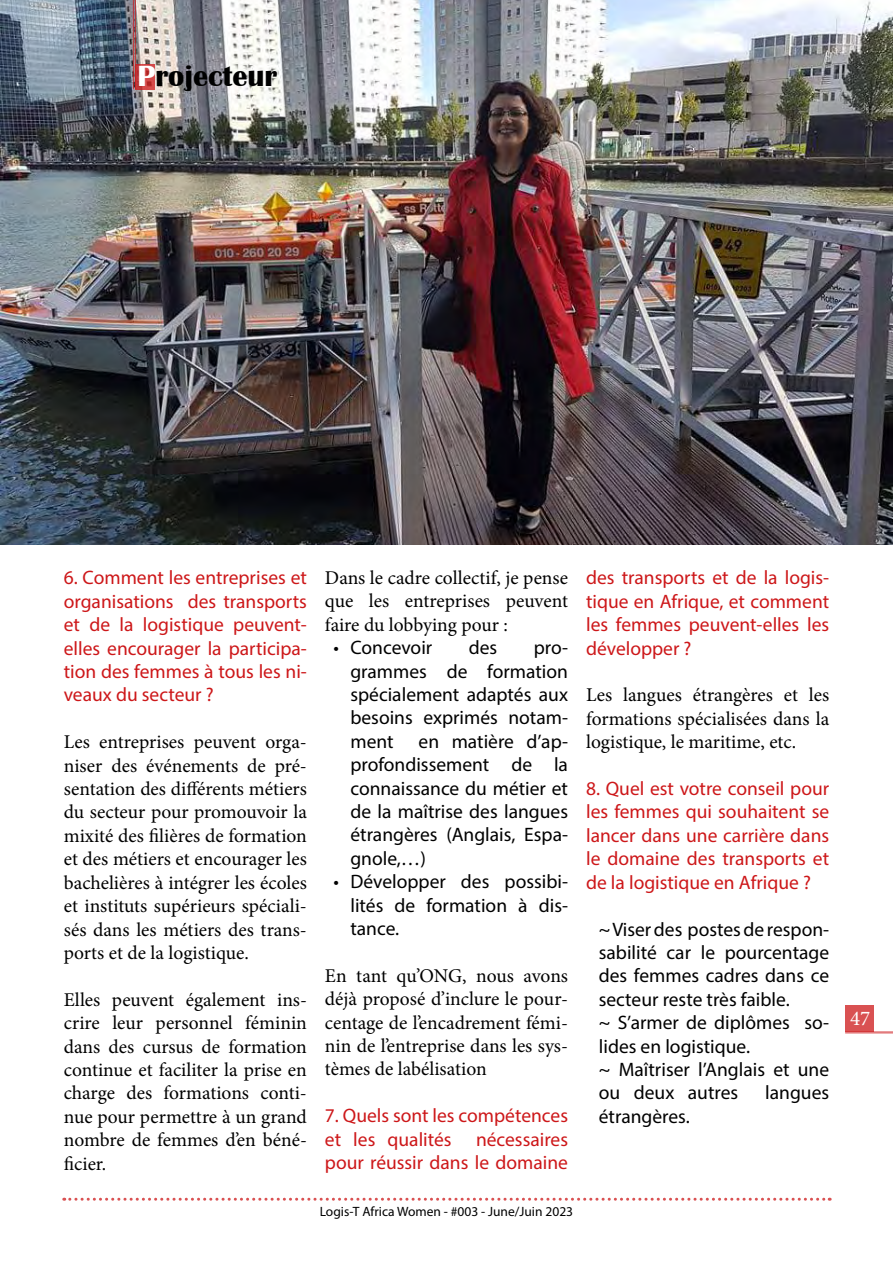
<style>
.page{position:relative;width:893px;height:1263px;background:#fff}
.page>*{position:absolute;margin:0;border:0;box-sizing:border-box;transform-origin:0 0}
.t1{font:700 30px "Britannic";color:#000}
.t2{font:21px "Minion Pro";color:#fff}
.t3{font:19.5px/23.4px "Minion Pro";color:#000;text-align:justify}
.t4{font:19.5px/23.4px "Myriad Pro";color:#000;text-align:justify}
.t5{font:19.5px/23.4px "Myriad Pro";color:#cd1719;text-align:justify}
.t6{font:13.5px "Myriad Pro";color:#000}
.s1{color:#fff}
</style>
<div class="page">
<div style="left:845px;top:1005px;width:29px;height:27px;background:#d95152"></div>
<svg style="left:64px;top:1198px;width:766px;height:3px"></svg>
<hr style="left:845px;top:1032px;width:48px;height:1px;background:#cd1719">
<hr style="left:845px;top:1033px;width:48px;height:1px;background:#cd1719">
<img style="left:0;top:0;width:893px;height:544px">
<svg style="left:136px;top:64px;width:19px;height:25px"></svg>
<hr style="left:135px;top:0;width:1px;height:89px;background:#cd1719">
<hr style="left:133px;top:0;width:1px;height:89px;background:#cd1719">
<h1 class="t1" style="left:138px;top:59px;width:141px"><span class="s1">P</span>rojecteur</h1>
<p class="t5" style="left:64px;top:566px;width:245px">6. Comment les entreprises et organisations des transports et de la logistique peuvent&shy;elles encourager la participa&shy;tion des femmes à tous les ni&shy;veaux du secteur ?</p>
<p class="t3" style="left:64px;top:730px;width:245px">Les entreprises peuvent orga&shy;niser des événements de pré&shy;sentation des différents métiers du secteur pour promouvoir la mixité des filières de formation et des métiers et encourager les bachelières à intégrer les écoles et instituts supérieurs spéciali&shy;sés dans les métiers des trans&shy;ports et de la logistique.</p>
<p class="t3" style="left:64px;top:988px;width:245px">Elles peuvent également ins&shy;crire leur personnel féminin dans des cursus de formation continue et faciliter la prise en charge des formations conti&shy;nue pour permettre à un grand nombre de femmes d’en béné&shy;ficier.</p>
<p class="t3" style="left:325px;top:566px;width:245px">Dans le cadre collectif, je pense que les entreprises peuvent faire du lobbying pour :</p>
<p class="t4" style="left:333px;top:636px;width:100px">• Concevoir</p>
<p class="t4" style="left:469px;top:636px;width:30px">des</p>
<p class="t4" style="left:350px;top:636px;width:219px;text-indent:183px">pro&shy;grammes de formation spécialement adaptés aux besoins exprimés notam&shy;ment</p>
<p class="t4" style="left:350px;top:729px;width:219px;text-indent:68px">en matière d’ap&shy;profondissement de la connaissance du métier et de la maîtrise des langues étrangères (Anglais, Espa&shy;gnole,…)</p>
<p class="t4" style="left:350px;top:870px;width:219px;text-indent:-17px">• Développer des possibi&shy;lités de formation à dis&shy;tance.</p>
<p class="t3" style="left:325px;top:964px;width:245px">En tant qu’ONG, nous avons déjà proposé d’inclure le pour&shy;centage de l’encadrement fémi&shy;nin de l’entreprise dans les sys&shy;tèmes de labélisation</p>
<p class="t5" style="left:325px;top:1104px;width:245px">7. Quels sont les compétences et les qualités nécessaires pour réussir dans le domaine</p>
<p class="t6" style="left:320px;top:1203px;width:255px">Logis-T Africa Women - #003 - June/Juin 2023</p>
<p class="t5" style="left:586px;top:566px;width:245px">des transports et de la logis&shy;tique en Afrique, et comment les femmes peuvent-elles les développer ?</p>
<p class="t3" style="left:586px;top:684px;width:245px">Les langues étrangères et les formations spécialisées dans la logistique, le maritime, etc.</p>
<p class="t5" style="left:586px;top:776px;width:245px">8. Quel est votre conseil pour les femmes qui souhaitent se lancer dans une carrière dans le domaine des transports et de la logistique en Afrique ?</p>
<p class="t4" style="left:599px;top:917px;width:232px;text-align:left">~ Viser des postes de respon&shy;sabilité car le pourcentage des femmes cadres dans ce secteur reste très faible.<br>~ S’armer de diplômes so&shy;lides en logistique.<br>~ Maîtriser l’Anglais et une ou deux autres</p>
<p class="t4" style="left:765px;top:1081px;width:65px">langues</p>
<p class="t4" style="left:599px;top:1104px;width:92px">étrangères.</p>
<p class="t2" style="left:850px;top:1004px;width:22px">47</p>
</div>
